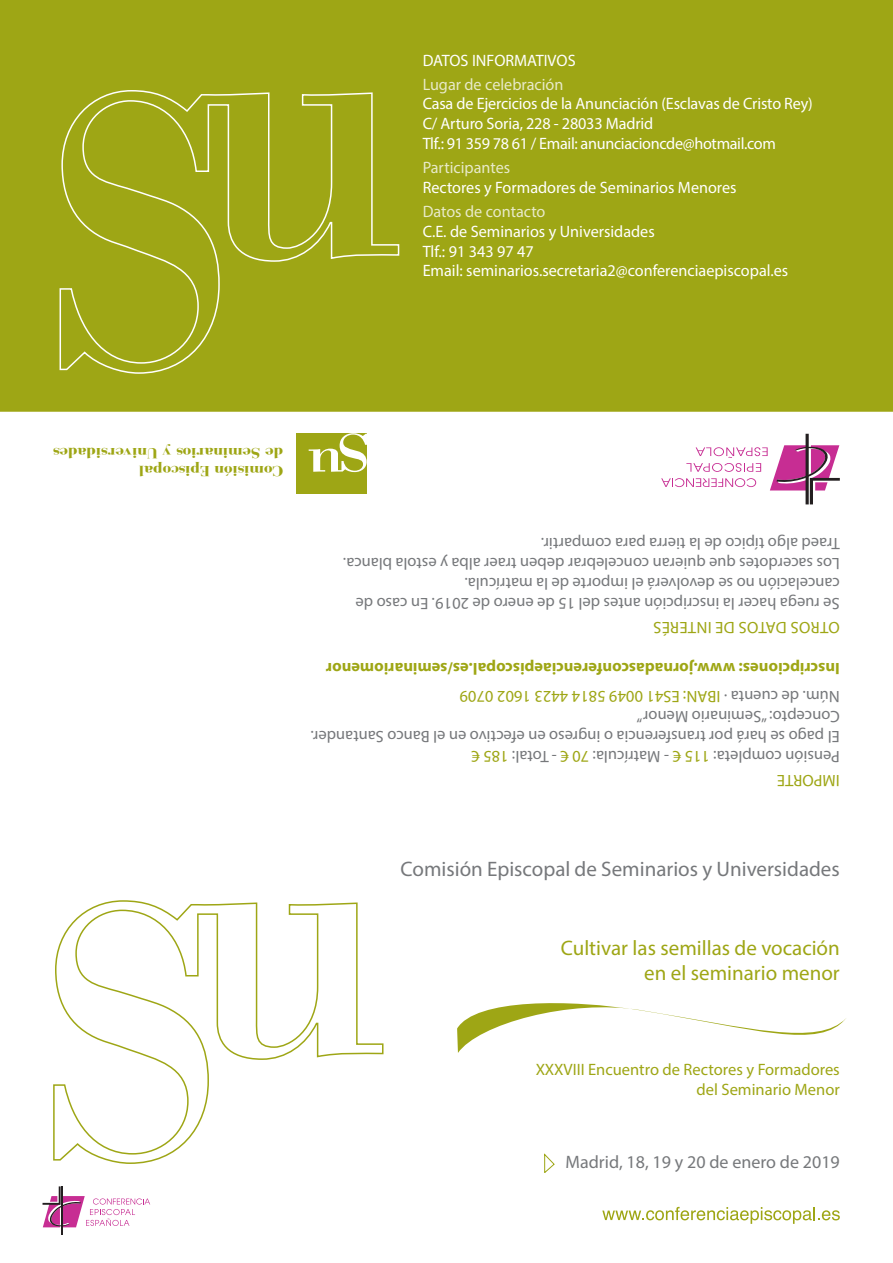
<style>
.page{position:relative;width:893px;height:1263px;background:#fff}
.page>*{position:absolute;margin:0;border:0;box-sizing:border-box;transform-origin:0 0}
.t1{font:21px/25.2px "Myriad Pro";color:#9ea615;text-align:right}
.t2{font:21px "Myriad Pro";color:#76787b}
.t3{font:18px "Myriad Pro";color:#76787b}
.t4{font:16.5px/19.8px "Myriad Pro";color:#76787b}
.t5{font:16.5px/19.8px "Myriad Pro";letter-spacing:-.005em;color:#fff}
.t6{font:700 16.5px "Myriad Pro";color:#9ea615}
.t7{font:16.5px/19.8px "Myriad Pro";color:#9ea615;text-align:right}
.t8{font:16.5px "Myriad Pro";color:#e8eac9}
.t9{font:16.5px "Myriad Pro";letter-spacing:.02em;color:#9ea615}
.t10{font:700 15.15px/18.1px "Bodoni FLF";color:#9ea615;scale:1.13 1}
.s1{color:#9ea615}
</style>
<div class="page">
<div style="left:0;top:0;width:893px;height:412px;background:#9ea615"></div>
<svg style="left:602px;top:1207px;width:238px;height:17px"></svg>
<svg style="left:457px;top:1003px;width:389px;height:50px"></svg>
<hr style="left:61px;top:1186px;width:2px;height:49px;background:#231f20">
<svg style="left:43px;top:1186px;width:107px;height:41px"></svg>
<svg style="left:544px;top:1153px;width:11px;height:20px"></svg>
<hr style="left:806px;top:434px;width:3px;height:70px;background:#231f20">
<svg style="left:661px;top:445px;width:179px;height:59px"></svg>
<div style="left:296px;top:434px;width:70px;height:60px;background:#9ea615"></div>
<svg style="left:309px;top:434px;width:57px;height:38px"></svg>
<div style="left:59px;top:89px;width:341px;height:286px;background:#9ea615"></div>
<svg style="left:53px;top:900px;width:331px;height:264px"></svg>
<p class="t5" style="left:423px;top:50px;width:155px">DATOS INFORMATIVOS</p>
<p class="t8" style="left:423px;top:74px;width:142px">Lugar de celebración</p>
<p class="t5" style="left:423px;top:94px;width:392px">Casa de Ejercicios de la Anunciación (Esclavas de Cristo Rey)<br>C/ Arturo Soria, 228 - 28033 Madrid<br>Tlf.: 91 359 78 61 / Email: anunciacioncde@hotmail.com</p>
<p class="t8" style="left:423px;top:157px;width:89px">Participantes</p>
<p class="t5" style="left:423px;top:177px;width:315px">Rectores y Formadores de Seminarios Menores</p>
<p class="t8" style="left:423px;top:201px;width:124px">Datos de contacto</p>
<p class="t5" style="left:423px;top:221px;width:367px">C.E. de Seminarios y Universidades<br>Tlf.: 91 343 97 47<br>Email: seminarios.secretaria2@conferenciaepiscopal.es</p>
<p class="t10" style="left:283px;top:480px;width:205px;rotate:-180deg">Comisión Episcopal<br>de Seminarios y Universidades</p>
<p class="t4" style="left:840px;top:613px;width:498px;rotate:-180deg">Se ruega hacer la inscripción antes del 15 de enero de 2019. En caso de cancelación no se devolverá el importe de la matrícula.<br>Los sacerdotes que quieran concelebrar deben traer alba y estola blanca.<br>Traed algo típico de la tierra para compartir.</p>
<p class="t9" style="left:840px;top:638px;width:188px;rotate:-180deg">OTROS DATOS DE INTERÉS</p>
<p class="t6" style="left:840px;top:679px;width:515px;rotate:-180deg">Inscripciones: www.jornadasconferenciaepiscopal.es/seminariomenor</p>
<p class="t4" style="left:840px;top:747px;width:531px;rotate:-180deg">El pago se hará por transferencia o ingreso en efectivo en el Banco Santander.<br>Concepto: “Seminario Menor”<br>Núm. de cuenta · <span class="s1">IBAN: ES41 0049 5814 4423 1602 0709</span></p>
<p class="t4" style="left:840px;top:792px;width:370px;line-height:24px;rotate:-180deg"><span class="s1">IMPORTE<br></span>Pensión completa: <span class="s1">115 €</span> - Matrícula: <span class="s1">70 €</span> - Total: <span class="s1">185 €</span></p>
<p class="t2" style="left:400px;top:856px;width:441px">Comisión Episcopal de Seminarios y Universidades</p>
<p class="t1" style="left:561px;top:935px;width:280px">Cultivar las semillas de vocación en el seminario menor</p>
<p class="t7" style="left:536px;top:1059px;width:306px">XXXVIII Encuentro de Rectores y Formadores del Seminario Menor</p>
<p class="t3" style="left:565px;top:1151px;width:276px">Madrid, 18, 19 y 20 de enero de 2019</p>
</div>
